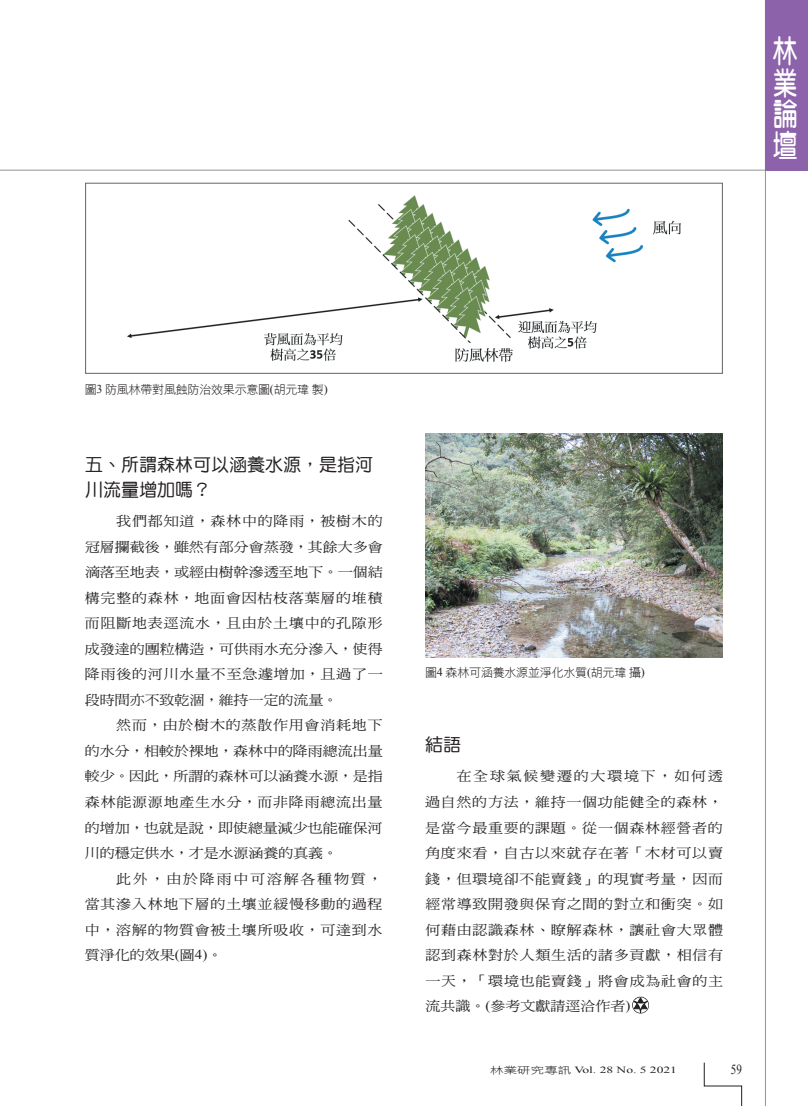
<style>
.page{position:relative;width:808px;height:1106px;background:#fff}
.page>*{position:absolute;margin:0;border:0;box-sizing:border-box;transform-origin:0 0}
.t1{font:31.5px/31.5px "DF Yuan W7 WINP BF";color:#fff;text-align:justify;scale:.77 1}
.t2{font:18px/25.5px "DF Yuan W5 WINP BF";color:#231f20}
.t3{font:13.8px "Times New Roman";color:#231f20;scale:.8 1}
.t4{font:13.5px/25.5px "DF Ming W5 WINP BF";letter-spacing:.045em;color:#231f20;text-align:justify;scale:1.11 1}
.t5{font:12px "DF Hei W3 WINP BF";letter-spacing:-.015em;color:#231f20}
.t6{font:9.45px "Times New Roman";color:#231f20;scale:1.43 1}
.s1{font-family:"Times New Roman"}
.s2{font-family:"DF Hei W3 WINP BF"}
</style>
<div class="page">
<hr style="left:0;top:170px;width:808px;height:1px;background:#6c6d70">
<hr style="left:765px;top:0;width:1px;height:1106px;background:#6c6d70">
<svg style="left:704px;top:1062px;width:38px;height:44px"></svg>
<div style="left:766px;top:0;width:42px;height:170px;background:#8c62aa"></div>
<svg style="left:632px;top:996px;width:17px;height:17px"></svg>
<img style="left:128px;top:195px;width:552px;height:166px">
<div style="left:85px;top:183px;width:638px;height:191px;border:1px solid #6c6d70"></div>
<img style="left:425px;top:434px;width:298px;height:223px">
<h1 class="t1" style="left:773px;top:35px;width:32px">林業論壇</h1>
<p class="t5" style="left:85px;top:383px;width:244px">圖<span class="s1">3</span> 防風林帶對風蝕防治效果示意圖<span class="s1">(</span>胡元瑋製<span class="s1">)</span></p>
<h2 class="t2" style="left:85px;top:451px;width:289px">五、所謂森林可以涵養水源，是指河川流量增加嗎？</h2>
<p class="t4" style="left:85px;top:508px;width:270px;text-indent:31px">我們都知道，森林中的降雨，被樹木的冠層攔截後，雖然有部分會蒸發，其餘大多會滴落至地表，或經由樹幹滲透至地下。一個結構完整的森林，地面會因枯枝落葉層的堆積而阻斷地表逕流水，且由於土壤中的孔隙形成發達的團粒構造，可供雨水充分滲入，使得降雨後的河川水量不至急遽增加，且過了一段時間亦不致乾涸，維持一定的流量。</p>
<p class="t4" style="left:85px;top:712px;width:270px;text-indent:31px">然而，由於樹木的蒸散作用會消耗地下的水分，相較於裸地，森林中的降雨總流出量較少。因此，所謂的森林可以涵養水源，是指森林能源源地產生水分，而非降雨總流出量的增加，也就是說，即使總量減少也能確保河川的穩定供水，才是水源涵養的真義。</p>
<p class="t4" style="left:85px;top:865px;width:270px;text-indent:31px">此外，由於降雨中可溶解各種物質，當其滲入林地下層的土壤並緩慢移動的過程中，溶解的物質會被土壤所吸收，可達到水質淨化的效果<span class="s1">(</span>圖<span class="s1">4)</span>。</p>
<p class="t5" style="left:425px;top:666px;width:221px">圖<span class="s1">4</span> 森林可涵養水源並淨化水質<span class="s1">(</span>胡元瑋攝<span class="s1">)</span></p>
<h2 class="t2" style="left:425px;top:732px;width:37px">結語</h2>
<p class="t4" style="left:425px;top:763px;width:270px;text-indent:31px">在全球氣候變遷的大環境下，如何透過自然的方法，維持一個功能健全的森林，是當今最重要的課題。從一個森林經營者的角度來看，自古以來就存在著「木材可以賣錢，但環境卻不能賣錢」的現實考量，因而經常導致開發與保育之間的對立和衝突。如何藉由認識森林、瞭解森林，讓社會大眾體認到森林對於人類生活的諸多貢獻，相信有一天，「環境也能賣錢」將會成為社會的主流共識。<span class="s1">(</span>參考文獻請逕洽作者<span class="s1">)</span></p>
<p class="t6" style="left:490px;top:1063px;width:132px"><span class="s2">林業研究專訊</span> Vol. 28 No. 5 2021</p>
<p class="t3" style="left:731px;top:1060px;width:15px">59</p>
</div>
